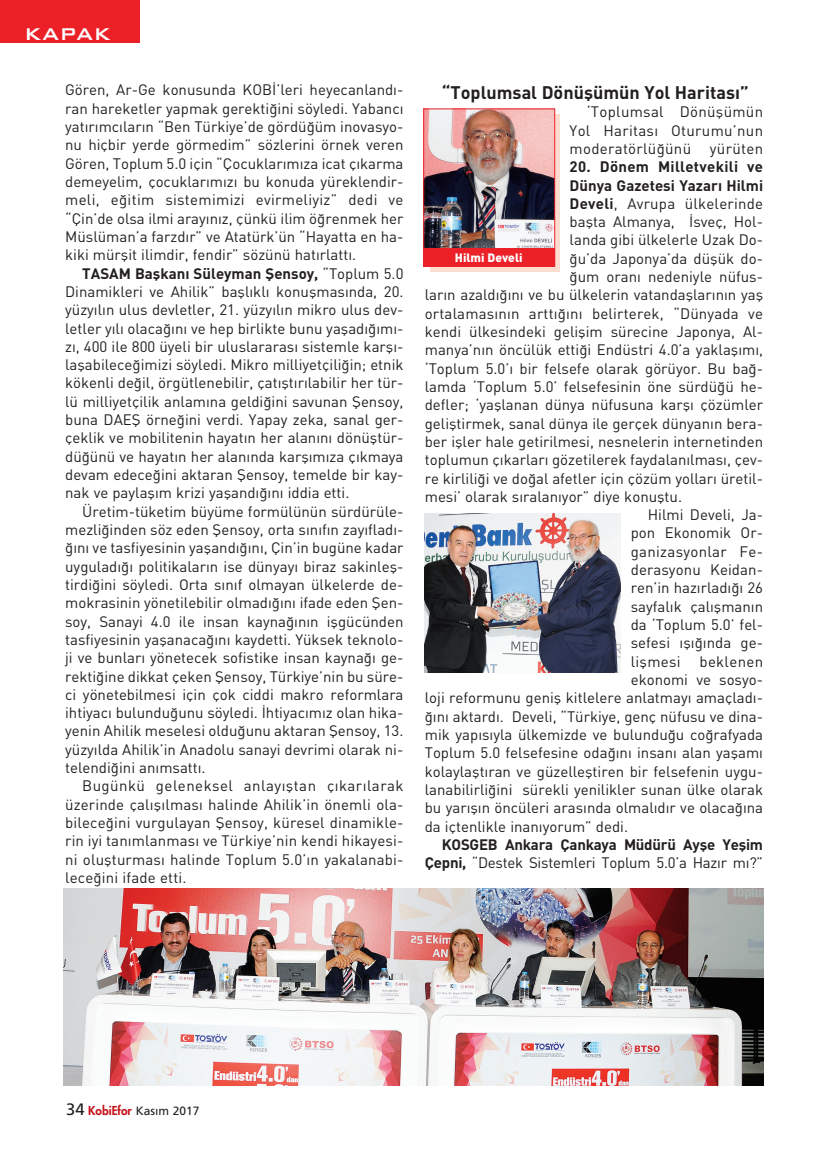
<style>
.page{position:relative;width:830px;height:1149px;background:#fff}
.page>*{position:absolute;margin:0;border:0;box-sizing:border-box;transform-origin:0 0}
.t1{font:22.5px "Karo T";color:#fff}
.t2{font:18px "DINT Bold";color:#231f20}
.t3{font:15px/18.3px "DINT";color:#231f20;text-align:justify}
.t4{font:15px "DINT Bold";color:#231f20}
.t5{font:15px "DINT";letter-spacing:.02em;color:#231f20}
.t6{font:15px "DINT";letter-spacing:.03em;color:#231f20}
.t7{font:15px "DINT Bold";letter-spacing:.02em;color:#231f20}
.t8{font:12px "Frutiger Normal Tr";color:#231f20}
.t9{font:12px "DINT Black";color:#fff}
.s1{font-family:"DINT"}
.s2{font-family:"DINT Bold"}
.s3{font-size:16.5px}
.s4{font-family:"Futura Heavy Turk";color:#c4121a}
</style>
<div class="page">
<div style="left:0;top:0;width:140px;height:43px;background:#ec2127"></div>
<img style="left:64px;top:888px;width:699px;height:196px">
<svg style="left:430px;top:114px;width:129px;height:157px"></svg>
<img style="left:425px;top:111px;width:127px;height:137px">
<div style="left:423px;top:109px;width:131px;height:157px;border:1px solid #ec2127"></div>
<div style="left:423px;top:248px;width:131px;height:18px;background:#ec2127"></div>
<img style="left:424px;top:513px;width:196px;height:159px">
<p class="t1" style="left:24px;top:19px;width:89px">KAPAK</p>
<p class="t3" style="left:65px;top:83px;width:339px">Gören, Ar-Ge konusunda KOB‹’leri heyecanland›-</p>
<p class="t3" style="left:65px;top:101px;width:339px">ran hareketler yapmak gerekti¤ini söyledi. Yabanc›</p>
<p class="t3" style="left:65px;top:119px;width:340px">yat›r›mc›lar›n “Ben Türkiye’de gördü¤üm inovasyo-</p>
<p class="t3" style="left:65px;top:137px;width:339px">nu hiçbir yerde görmedim” sözlerini örnek veren</p>
<p class="t3" style="left:65px;top:156px;width:340px">Gören, Toplum 5.0 için “Çocuklar›m›za icat ç›karma</p>
<p class="t3" style="left:65px;top:174px;width:340px">demeyelim, çocuklar›m›z› bu konuda yüreklendir-</p>
<p class="t5" style="left:65px;top:194px;width:339px">meli, e¤itim sistemimizi evirmeliyiz” dedi ve</p>
<p class="t3" style="left:65px;top:211px;width:340px">“Çin’de olsa ilmi aray›n›z, çünkü ilim ö¤renmek her</p>
<p class="t3" style="left:65px;top:229px;width:340px">Müslüman’a farzd›r” ve Atatürk’ün “Hayatta en ha-</p>
<p class="t3" style="left:65px;top:247px;width:292px">kiki mürflit ilimdir, fendir” sözünü hat›rlatt›.</p>
<p class="t4" style="left:82px;top:268px;width:322px">TASAM Baflkan› Süleyman fiensoy, <span class="s1">“Toplum 5.0</span></p>
<p class="t3" style="left:65px;top:284px;width:340px">Dinamikleri ve Ahilik” bafll›kl› konuflmas›nda, 20.</p>
<p class="t3" style="left:65px;top:302px;width:339px">yüzy›l›n ulus devletler, 21. yüzy›l›n mikro ulus dev-</p>
<p class="t3" style="left:65px;top:320px;width:340px">letler y›l› olaca¤›n› ve hep birlikte bunu yaflad›¤›m›-</p>
<p class="t3" style="left:65px;top:339px;width:340px">z›, 400 ile 800 üyeli bir uluslararas› sistemle karfl›-</p>
<p class="t3" style="left:65px;top:357px;width:340px">laflabilece¤imizi söyledi. Mikro milliyetçili¤in; etnik</p>
<p class="t3" style="left:65px;top:375px;width:340px">kökenli de¤il, örgütlenebilir, çat›flt›r›labilir her tür-</p>
<p class="t3" style="left:65px;top:394px;width:339px">lü milliyetçilik anlam›na geldi¤ini savunan fiensoy,</p>
<p class="t3" style="left:65px;top:412px;width:339px">buna DAEfi örne¤ini verdi. Yapay zeka, sanal ger-</p>
<p class="t3" style="left:65px;top:430px;width:339px">çeklik ve mobilitenin hayat›n her alan›n› dönüfltür-</p>
<p class="t3" style="left:65px;top:449px;width:340px">dü¤ünü ve hayat›n her alan›nda karfl›m›za ç›kmaya</p>
<p class="t3" style="left:65px;top:467px;width:339px">devam edece¤ini aktaran fiensoy, temelde bir kay-</p>
<p class="t3" style="left:65px;top:485px;width:285px">nak ve paylafl›m krizi yafland›¤›n› iddia etti.</p>
<p class="t3" style="left:82px;top:503px;width:322px">Üretim-tüketim büyüme formülünün sürdürüle-</p>
<p class="t3" style="left:65px;top:522px;width:340px">mezli¤inden söz eden fiensoy, orta s›n›f›n zay›flad›-</p>
<p class="t3" style="left:65px;top:540px;width:340px">¤›n› ve tasfiyesinin yafland›¤›n›, Çin’in bugüne kadar</p>
<p class="t3" style="left:65px;top:558px;width:340px">uygulad›¤› politikalar›n ise dünyay› biraz sakinlefl-</p>
<p class="t3" style="left:65px;top:577px;width:339px">tirdi¤ini söyledi. Orta s›n›f olmayan ülkelerde de-</p>
<p class="t3" style="left:65px;top:595px;width:339px">mokrasinin yönetilebilir olmad›¤›n› ifade eden fien-</p>
<p class="t3" style="left:65px;top:613px;width:339px">soy, Sanayi 4.0 ile insan kayna¤›n›n iflgücünden</p>
<p class="t3" style="left:65px;top:632px;width:339px">tasfiyesinin yaflanaca¤›n› kaydetti. Yüksek teknolo-</p>
<p class="t3" style="left:65px;top:650px;width:339px">ji ve bunlar› yönetecek sofistike insan kayna¤› ge-</p>
<p class="t3" style="left:65px;top:668px;width:339px">rekti¤ine dikkat çeken fiensoy, Türkiye’nin bu süre-</p>
<p class="t3" style="left:65px;top:686px;width:340px">ci yönetebilmesi için çok ciddi makro reformlara</p>
<p class="t3" style="left:65px;top:705px;width:339px">ihtiyac› bulundu¤unu söyledi. ‹htiyac›m›z olan hika-</p>
<p class="t3" style="left:65px;top:723px;width:339px">yenin Ahilik meselesi oldu¤unu aktaran fiensoy, 13.</p>
<p class="t3" style="left:65px;top:741px;width:339px">yüzy›lda Ahilik’in Anadolu sanayi devrimi olarak ni-</p>
<p class="t3" style="left:65px;top:760px;width:142px">telendi¤ini an›msatt›.</p>
<p class="t6" style="left:82px;top:780px;width:322px">Bugünkü geleneksel anlay›fltan ç›kar›larak</p>
<p class="t3" style="left:65px;top:796px;width:339px">üzerinde çal›fl›lmas› halinde Ahilik’in önemli ola-</p>
<p class="t3" style="left:65px;top:815px;width:339px">bilece¤ini vurgulayan fiensoy, küresel dinamikle-</p>
<p class="t3" style="left:65px;top:833px;width:340px">rin iyi tan›mlanmas› ve Türkiye’nin kendi hikayesi-</p>
<p class="t3" style="left:65px;top:851px;width:339px">ni oluflturmas› halinde Toplum 5.0’›n yakalanabi-</p>
<p class="t3" style="left:65px;top:869px;width:123px">lece¤ini ifade etti.</p>
<p class="t2" style="left:441px;top:86px;width:308px">“Toplumsal Dönüflümün Yol Haritas›”</p>
<p class="t3" style="left:569px;top:104px;width:195px;text-indent:17px">‘Toplumsal Dönüflümün Yol Haritas› Oturumu’nun moderatörlü¤ünü yürüten</p>
<p class="t7" style="left:569px;top:161px;width:195px">20. Dönem Milletvekili ve</p>
<p class="t4" style="left:569px;top:180px;width:195px">Dünya Gazetesi Yazar› Hilmi</p>
<p class="t3" style="left:569px;top:196px;width:195px"><span class="s2">Develi</span>, Avrupa ülkelerinde</p>
<p class="t3" style="left:569px;top:214px;width:195px">baflta Almanya, ‹sveç, Hol-</p>
<p class="t3" style="left:569px;top:232px;width:195px">landa gibi ülkelerle Uzak Do-</p>
<p class="t3" style="left:569px;top:251px;width:195px">¤u’da Japonya’da düflük do-</p>
<p class="t3" style="left:569px;top:269px;width:195px">¤um oran› nedeniyle nüfus-</p>
<p class="t3" style="left:424px;top:287px;width:339px">lar›n azald›¤›n› ve bu ülkelerin vatandafllar›n›n yafl</p>
<p class="t3" style="left:424px;top:306px;width:340px">ortalamas›n›n artt›¤›n› belirterek, “Dünyada ve</p>
<p class="t3" style="left:424px;top:324px;width:340px">kendi ülkesindeki geliflim sürecine Japonya, Al-</p>
<p class="t3" style="left:424px;top:342px;width:340px">manya’n›n öncülük etti¤i Endüstri 4.0’a yaklafl›m›,</p>
<p class="t3" style="left:424px;top:361px;width:340px">‘Toplum 5.0’› bir felsefe olarak görüyor. Bu ba¤-</p>
<p class="t3" style="left:424px;top:379px;width:340px">lamda ‘Toplum 5.0’ felsefesinin öne sürdü¤ü he-</p>
<p class="t3" style="left:424px;top:397px;width:340px">defler; ‘yafllanan dünya nüfusuna karfl› çözümler</p>
<p class="t3" style="left:424px;top:415px;width:340px">gelifltirmek, sanal dünya ile gerçek dünyan›n bera-</p>
<p class="t3" style="left:424px;top:434px;width:339px">ber ifller hale getirilmesi, nesnelerin internetinden</p>
<p class="t3" style="left:424px;top:452px;width:340px">toplumun ç›karlar› gözetilerek faydalan›lmas›, çev-</p>
<p class="t3" style="left:424px;top:470px;width:340px">re kirlili¤i ve do¤al afetler için çözüm yollar› üretil-</p>
<p class="t3" style="left:424px;top:489px;width:259px">mesi’ olarak s›ralan›yor” diye konufltu.</p>
<p class="t3" style="left:647px;top:507px;width:117px">Hilmi Develi, Ja-</p>
<p class="t3" style="left:630px;top:525px;width:134px">pon Ekonomik Or-</p>
<p class="t5" style="left:630px;top:546px;width:134px">ganizasyonlar Fe-</p>
<p class="t3" style="left:630px;top:562px;width:134px">derasyonu Keidan-</p>
<p class="t3" style="left:630px;top:580px;width:134px">ren’in haz›rlad›¤› 26</p>
<p class="t3" style="left:630px;top:598px;width:134px">sayfal›k çal›flman›n</p>
<p class="t3" style="left:630px;top:617px;width:134px">da ‘Toplum 5.0’ fel-</p>
<p class="t3" style="left:630px;top:635px;width:134px">sefesi ›fl›¤›nda ge-</p>
<p class="t3" style="left:630px;top:653px;width:51px">liflmesi</p>
<p class="t5" style="left:699px;top:655px;width:65px">beklenen</p>
<p class="t3" style="left:630px;top:672px;width:134px">ekonomi ve sosyo-</p>
<p class="t3" style="left:424px;top:690px;width:339px">loji reformunu genifl kitlelere anlatmay› amaçlad›-</p>
<p class="t3" style="left:424px;top:708px;width:339px">¤›n› aktard›. Develi, “Türkiye, genç nüfusu ve dina-</p>
<p class="t3" style="left:424px;top:727px;width:340px">mik yap›s›yla ülkemizde ve bulundu¤u co¤rafyada</p>
<p class="t3" style="left:424px;top:745px;width:339px">Toplum 5.0 felsefesine oda¤›n› insan› alan yaflam›</p>
<p class="t3" style="left:424px;top:763px;width:339px">kolaylaflt›ran ve güzellefltiren bir felsefenin uygu-</p>
<p class="t3" style="left:424px;top:781px;width:340px">lanabilirli¤ini sürekli yenilikler sunan ülke olarak</p>
<p class="t3" style="left:424px;top:800px;width:340px">bu yar›fl›n öncüleri aras›nda olmal›d›r ve olaca¤›na</p>
<p class="t3" style="left:424px;top:818px;width:205px">da içtenlikle inan›yorum” dedi.</p>
<p class="t4" style="left:441px;top:838px;width:322px">KOSGEB Ankara Çankaya Müdürü Ayfle Yeflim</p>
<p class="t3" style="left:424px;top:855px;width:339px"><span class="s2">Çepni,</span> “Destek Sistemleri Toplum 5.0’a Haz›r m›?”</p>
<p class="t9" style="left:454px;top:253px;width:69px">Hilmi Develi</p>
<p class="t8" style="left:66px;top:1106px;width:135px"><span class="s3">34</span> <span class="s4">KobiEfor</span> Kas›m 2017</p>
</div>
